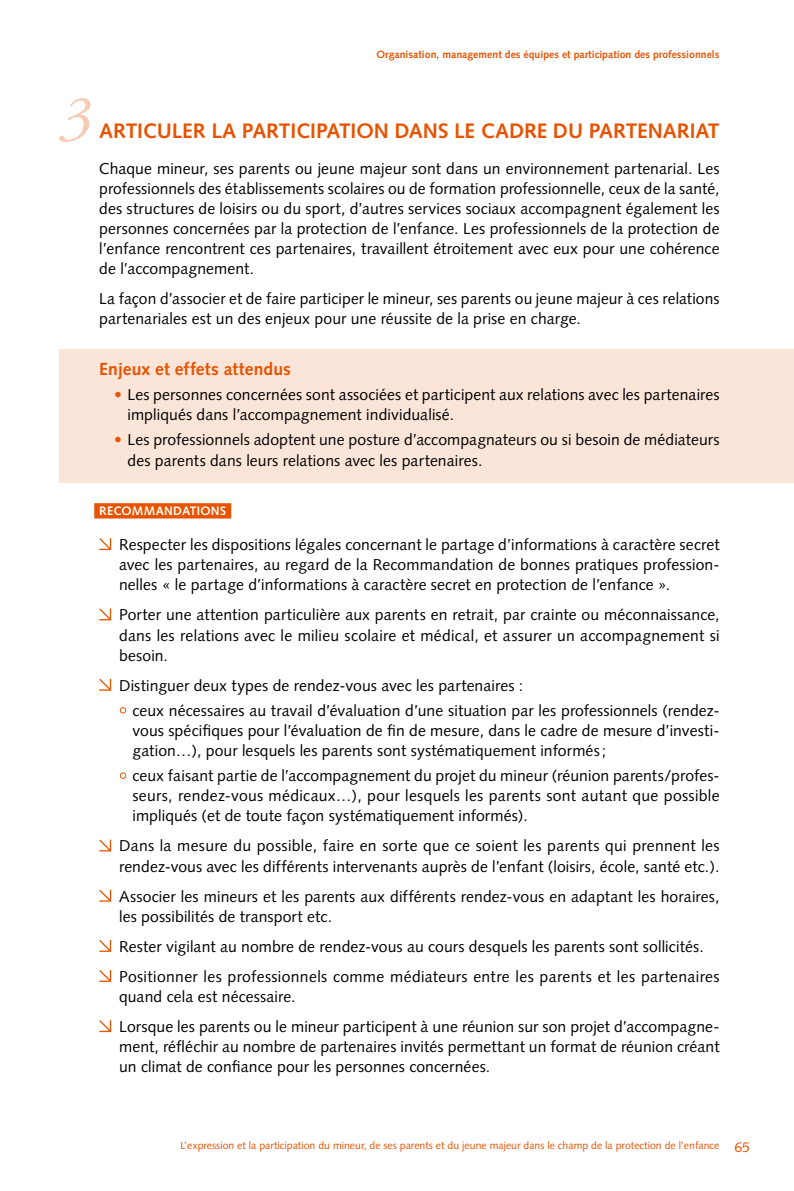
<style>
.page{position:relative;width:794px;height:1191px;background:#fff}
.page>*{position:absolute;margin:0;border:0;box-sizing:border-box;transform-origin:0 0}
.t1{font:italic 63px "Adobe Garamond Pro";color:#f8cbb3}
.t2{font:700 21px "Syntax";letter-spacing:-.005em;color:#e75300}
.t3{font:700 17.5px "Syntax";letter-spacing:.01em;color:#e75300}
.t4{font:15.75px/20.1px "Syntax";letter-spacing:.005em;color:#000}
.t5{font:700 12.25px "Syntax";letter-spacing:.02em;color:#fff}
.t6{font:10.5px "Syntax";color:#e75300}
.t7{font:700 10.5px "Syntax";color:#e75300}
.s1{color:#e75300}
.s2{font-size:14px}
</style>
<div class="page">
<div style="left:60px;top:349px;width:734px;height:133px;background:#fbe5d9"></div>
<div style="left:94px;top:503px;width:137px;height:15px;background:#e75300"></div>
<svg style="left:99px;top:538px;width:13px;height:13px"></svg>
<svg style="left:99px;top:608px;width:13px;height:13px"></svg>
<svg style="left:99px;top:678px;width:13px;height:13px"></svg>
<svg style="left:120px;top:707px;width:6px;height:6px"></svg>
<div style="left:120px;top:772px;width:6px;height:7px;border:1px solid #e75300;border-radius:50%"></div>
<svg style="left:99px;top:839px;width:13px;height:13px"></svg>
<svg style="left:99px;top:889px;width:13px;height:13px"></svg>
<svg style="left:99px;top:940px;width:13px;height:12px"></svg>
<svg style="left:99px;top:970px;width:13px;height:12px"></svg>
<svg style="left:99px;top:1020px;width:13px;height:13px"></svg>
<p class="t7" style="left:376px;top:48px;width:344px">Organisation, management des équipes et participation des professionnels</p>
<p class="t1" style="left:60px;top:81px;width:33px">3</p>
<p class="t2" style="left:99px;top:119px;width:622px">ARTICULER LA PARTICIPATION DANS LE CADRE DU PARTENARIAT</p>
<p class="t4" style="left:99px;top:158px;width:622px;text-align:justify">Chaque mineur, ses parents ou jeune majeur sont dans un environnement partenarial. Les professionnels des établissements scolaires ou de formation professionnelle, ceux de la santé, des structures de loisirs ou du sport, d’autres services sociaux accompagnent également les personnes concernées par la protection de l’enfance. Les professionnels de la protection de l’enfance rencontrent ces partenaires, travaillent étroitement avec eux pour une cohérence de l’accompagnement.</p>
<p class="t4" style="left:99px;top:289px;width:622px">La façon d’associer et de faire participer le mineur, ses parents ou jeune majeur à ces relations partenariales est un des enjeux pour une réussite de la prise en charge.</p>
<p class="t3" style="left:99px;top:359px;width:193px">Enjeux et effets attendus</p>
<p class="t4" style="left:127px;top:385px;width:593px;text-indent:-13px"><span class="s1">•</span> Les personnes concernées sont associées et participent aux relations avec les partenaires impliqués dans l’accompagnement individualisé.</p>
<p class="t4" style="left:127px;top:430px;width:593px;text-indent:-13px"><span class="s1">•</span> Les professionnels adoptent une posture d’accompagnateurs ou si besoin de médiateurs des parents dans leurs relations avec les partenaires.</p>
<p class="t5" style="left:99px;top:504px;width:128px">RECOMMANDATIONS</p>
<p class="t4" style="left:119px;top:534px;width:602px;text-align:justify">Respecter les dispositions légales concernant le partage d’informations à caractère secret avec les partenaires, au regard de la Recommandation de bonnes pratiques profession&shy;nelles « le partage d’informations à caractère secret en protection de l’enfance ».</p>
<p class="t4" style="left:119px;top:605px;width:602px;text-align:justify">Porter une attention particulière aux parents en retrait, par crainte ou méconnaissance, dans les relations avec le milieu scolaire et médical, et assurer un accompagnement si besoin.</p>
<p class="t4" style="left:132px;top:673px;width:588px;line-height:25px;text-indent:-13px">Distinguer deux types de rendez-vous avec les partenaires :<br>ceux nécessaires au travail d’évaluation d’une situation par les professionnels (rendez-</p>
<p class="t4" style="left:132px;top:720px;width:588px">vous spécifiques pour l’évaluation de fin de mesure, dans le cadre de mesure d’investi&shy;gation…), pour lesquels les parents sont systématiquement informés;</p>
<p class="t4" style="left:132px;top:765px;width:588px;text-align:justify">ceux faisant partie de l’accompagnement du projet du mineur (réunion parents/profes&shy;seurs, rendez-vous médicaux…), pour lesquels les parents sont autant que possible impliqués (et de toute façon systématiquement informés).</p>
<p class="t4" style="left:119px;top:836px;width:602px">Dans la mesure du possible, faire en sorte que ce soient les parents qui prennent les rendez-vous avec les différents intervenants auprès de l’enfant (loisirs, école, santé etc.).</p>
<p class="t4" style="left:119px;top:886px;width:602px">Associer les mineurs et les parents aux différents rendez-vous en adaptant les horaires, les possibilités de transport etc.</p>
<p class="t4" style="left:119px;top:931px;width:602px;line-height:30.1px">Rester vigilant au nombre de rendez-vous au cours desquels les parents sont sollicités.<br>Positionner les professionnels comme médiateurs entre les parents et les partenaires</p>
<p class="t4" style="left:119px;top:981px;width:602px;line-height:30.1px">quand cela est nécessaire.<br>Lorsque les parents ou le mineur participent à une réunion sur son projet d’accompagne-</p>
<p class="t4" style="left:119px;top:1036px;width:602px">ment, réfléchir au nombre de partenaires invités permettant un format de réunion créant un climat de confiance pour les personnes concernées.</p>
<p class="t6" style="left:180px;top:1139px;width:571px">L’expression et la participation du mineur, de ses parents et du jeune majeur dans le champ de la protection de l’enfance <span class="s2">65</span></p>
</div>
